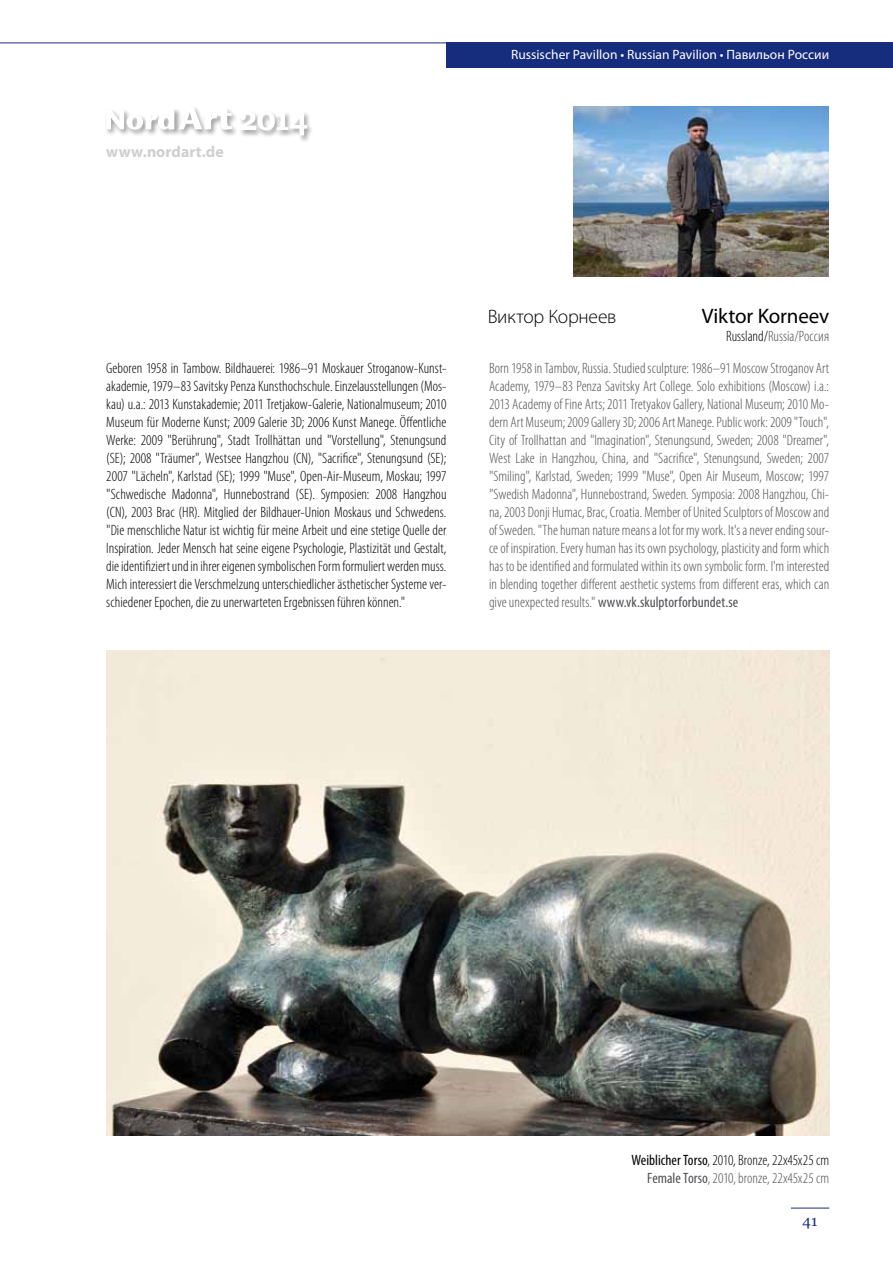
<style>
.page{position:relative;width:893px;height:1263px;background:#fff}
.page>*{position:absolute;margin:0;border:0;box-sizing:border-box;transform-origin:0 0}
.t1{font:21px "Myriad Pro";letter-spacing:-.005em;color:#000}
.t2{font:300 19.5px "Myriad Pro";letter-spacing:-.015em;color:#000}
.t3{font:700 15.9px "Myriad Pro";letter-spacing:.005em;color:#d0cfcf}
.t4{font:300 condensed 15px/18px "Myriad Pro";color:#000;text-align:right}
.t5{font:300 condensed 15px/18px "Myriad Pro";color:#504f53;text-align:justify}
.t6{font:15px "Georgia";color:#162d7e}
.t7{font:13.5px "Myriad Pro";color:#fff}
.s1{color:#000}
.s2{font-weight:400}
.s3{font-weight:400;color:#504f53}
.s4{color:#504f53}
</style>
<div class="page">
<div style="left:446px;top:43px;width:447px;height:25px;background:#162d7e"></div>
<hr style="left:0;top:43px;width:446px;height:1px;background:#162d7e">
<hr style="left:791px;top:1208px;width:38px;height:1px;background:#162d7e">
<div style="left:105px;top:107px;width:77px;height:30px;background:#000;opacity:.75"></div>
<div style="left:177px;top:105px;width:62px;height:32px;background:#000;opacity:.75"></div>
<svg style="left:106px;top:106px;width:126px;height:24px"></svg>
<div style="left:239px;top:111px;width:75px;height:32px;background:#000;opacity:.75"></div>
<svg style="left:239px;top:111px;width:69px;height:25px"></svg>
<img style="left:574px;top:106px;width:255px;height:170px">
<img style="left:106px;top:651px;width:723px;height:485px">
<p class="t3" style="left:106px;top:142px;width:119px">www.nordart.de</p>
<p class="t7" style="left:511px;top:46px;width:320px">Russischer Pavillon • Russian Pavilion • Павильон России</p>
<p class="t4" style="left:106px;top:359px;width:342px;text-align:justify">Geboren 1958 in Tambow. Bildhauerei: 1986–91 Moskauer Stroganow-Kunst&shy;akademie, 1979–83 Savitsky Penza Kunsthochschule. Einzelausstellungen (Mos&shy;kau) u.a.: 2013 Kunstakademie; 2011 Tretjakow-Galerie, Nationalmuseum; 2010<br>Museum für Moderne Kunst; 2009 Galerie 3D; 2006 Kunst Manege. Öffentliche Werke: 2009 "Berührung", Stadt Trollhättan und "Vorstellung", Stenungsund (SE); 2008 "Träumer", Westsee Hangzhou (CN), "Sacrifice", Stenungsund (SE); 2007 "Lächeln", Karlstad (SE); 1999 "Muse", Open-Air-Museum, Moskau; 1997 "Schwedische Madonna", Hunnebostrand (SE). Symposien: 2008 Hangzhou (CN), 2003 Brac (HR). Mitglied der Bildhauer-Union Moskaus und Schwedens. "Die menschliche Natur ist wichtig für meine Arbeit und eine stetige Quelle der Inspiration. Jeder Mensch hat seine eigene Psychologie, Plastizität und Gestalt, die identifiziert und in ihrer eigenen symbolischen Form formuliert werden muss.<br>Mich interessiert die Verschmelzung unterschiedlicher ästhetischer Systeme ver&shy;schiedener Epochen, die zu unerwarteten Ergebnissen führen können."</p>
<h2 class="t2" style="left:488px;top:305px;width:130px">Виктор Корнеев</h2>
<h1 class="t1" style="left:702px;top:303px;width:129px">Viktor Korneev</h1>
<p class="t5" style="left:726px;top:327px;width:105px"><span class="s1">Russland/</span>Russia/Россия</p>
<p class="t5" style="left:489px;top:359px;width:342px">Born 1958 in Tambov, Russia. Studied sculpture: 1986–91 Moscow Stroganov Art Academy, 1979–83 Penza Savitsky Art College. Solo exhibitions (Moscow) i.a.:<br>2013 Academy of Fine Arts; 2011 Tretyakov Gallery, National Museum; 2010 Mo&shy;dern Art Museum; 2009 Gallery 3D; 2006 Art Manege. Public work: 2009 "Touch", City of Trollhattan and "Imagination", Stenungsund, Sweden; 2008 "Dreamer", West Lake in Hangzhou, China, and "Sacrifice", Stenungsund, Sweden; 2007 "Smiling", Karlstad, Sweden; 1999 "Muse", Open Air Museum, Moscow; 1997 "Swedish Madonna", Hunnebostrand, Sweden. Symposia: 2008 Hangzhou, Chi&shy;na, 2003 Donji Humac, Brac, Croatia. Member of United Sculptors of Moscow and of Sweden. "The human nature means a lot for my work. It's a never ending sour&shy;ce of inspiration. Every human has its own psychology, plasticity and form which has to be identified and formulated within its own symbolic form. I'm interested in blending together different aesthetic systems from different eras, which can give unexpected results." <span class="s2">www.vk.skulptorforbundet.se</span></p>
<p class="t4" style="left:631px;top:1151px;width:199px"><span class="s2">Weiblicher Torso</span>, 2010, Bronze, 22x45x25 cm<br><span class="s3">Female Torso</span><span class="s4">, 2010, bronze, 22x45x25 cm</span></p>
<p class="t6" style="left:803px;top:1209px;width:16px">41</p>
</div>
